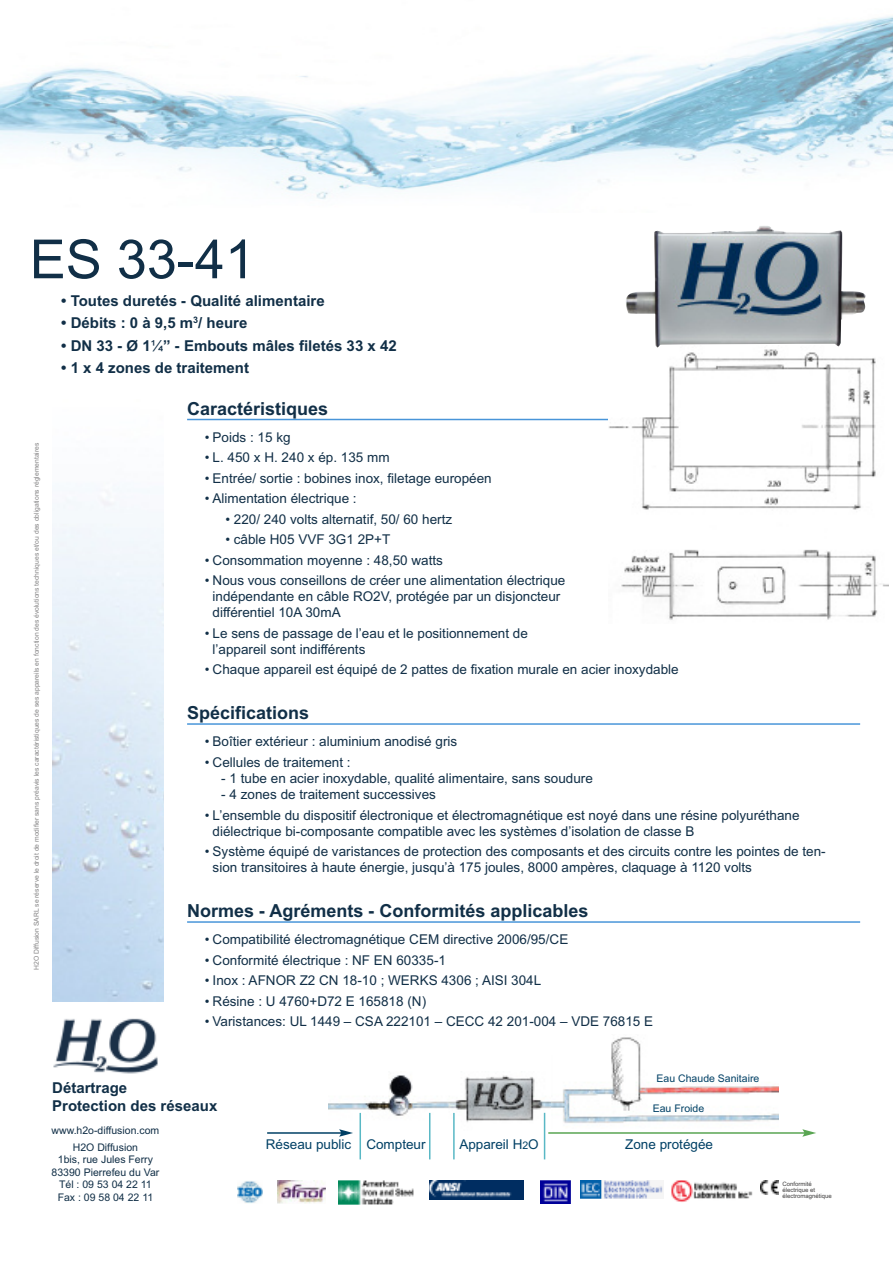
<style>
.page{position:relative;width:893px;height:1263px;background:#fff}
.page>*{position:absolute;margin:0;border:0;box-sizing:border-box;transform-origin:0 0}
.t1{font:54px "Arial";color:#112f47}
.t2{font:700 18px "Arial";color:#112f47}
.t3{font:700 15px/18px "Arial";color:#112f47}
.t4{font:13.5px/16.2px "Arial";color:#112f47}
.t5{font:13.5px "Arial";color:#004065}
.t6{font:10.5px/12.6px "Arial";color:#112f47;text-align:center}
.t7{font:10.5px "Arial";color:#004065}
.t8{font:6.75px "Arial";color:#848384}
.t9{font:6px/6px "Arial";color:#3d3c3c}
.s1{font-weight:400}
.s2{font-size:10.5px}
</style>
<div class="page">
<hr style="left:187px;top:419px;width:673px;height:1px;background:#4895d9">
<hr style="left:187px;top:723px;width:673px;height:2px;background:#4895d9">
<hr style="left:187px;top:921px;width:673px;height:2px;background:#4895d9">
<img style="left:608px;top:349px;width:281px;height:271px">
<img style="left:626px;top:226px;width:240px;height:122px">
<img style="left:0;top:16px;width:893px;height:183px">
<img style="left:278px;top:1181px;width:47px;height:23px">
<img style="left:338px;top:1181px;width:76px;height:23px">
<img style="left:429px;top:1181px;width:95px;height:18px">
<img style="left:540px;top:1181px;width:30px;height:23px">
<img style="left:580px;top:1181px;width:83px;height:17px">
<img style="left:672px;top:1181px;width:81px;height:21px">
<img style="left:761px;top:1181px;width:17px;height:14px">
<img style="left:237px;top:1181px;width:26px;height:23px">
<img style="left:329px;top:1075px;width:223px;height:55px">
<hr style="left:429px;top:1113px;width:1px;height:46px;background:#59b8c5">
<hr style="left:453px;top:1113px;width:2px;height:46px;background:#59b8c5">
<hr style="left:544px;top:1113px;width:1px;height:46px;background:#59b8c5">
<hr style="left:267px;top:1132px;width:75px;height:2px;background:#004065">
<svg style="left:339px;top:1129px;width:14px;height:8px"></svg>
<hr style="left:359px;top:1113px;width:2px;height:46px;background:#59b8c5">
<hr style="left:548px;top:1132px;width:257px;height:2px;background:#59a552">
<svg style="left:802px;top:1129px;width:14px;height:8px"></svg>
<img style="left:552px;top:1037px;width:226px;height:86px">
<div style="left:428px;top:1072px;width:22px;height:10px;background:#fff"></div>
<img style="left:53px;top:1018px;width:105px;height:56px">
<img style="left:52px;top:487px;width:111px;height:515px">
<h1 class="t1" style="left:30px;top:228px;width:227px">ES 33-41</h1>
<p class="t8" style="left:33px;top:970px;width:529px;rotate:-90deg">H2O Diffusion SARL se réserve le droit de modifier sans préavis les caractéristiques de ses appareils en fonction des évolutions techniques et/ou des obligations réglementaires</p>
<p class="t3" style="left:61px;top:292px;width:265px">• Toutes duretés - Qualité alimentaire</p>
<p class="t3" style="left:61px;top:314px;width:188px">• Débits : 0 à 9,5 m<sup>3</sup>/ heure</p>
<p class="t3" style="left:61px;top:336px;width:337px">• DN 33 - Ø 1<span class="s1">¼</span>” - Embouts mâles filetés 33 x 42</p>
<p class="t3" style="left:61px;top:359px;width:189px">• 1 x 4 zones de traitement</p>
<h2 class="t2" style="left:187px;top:398px;width:143px">Caractéristiques</h2>
<p class="t4" style="left:205px;top:429px;width:87px">• Poids : 15 kg</p>
<p class="t4" style="left:205px;top:449px;width:186px">• L. 450 x H. 240 x ép. 135 mm</p>
<p class="t4" style="left:205px;top:470px;width:288px">• Entrée/ sortie : bobines inox, filetage européen</p>
<p class="t4" style="left:205px;top:490px;width:153px">• Alimentation électrique :</p>
<p class="t4" style="left:225px;top:511px;width:228px">• 220/ 240 volts alternatif, 50/ 60 hertz</p>
<p class="t4" style="left:225px;top:531px;width:166px">• câble H05 VVF 3G1 2P+T</p>
<p class="t4" style="left:205px;top:552px;width:240px">• Consommation moyenne : 48,50 watts</p>
<p class="t4" style="left:213px;top:572px;width:354px;text-indent:-8px">• Nous vous conseillons de créer une alimentation électrique indépendante en câble RO2V, protégée par un disjoncteur différentiel 10A 30mA</p>
<p class="t4" style="left:213px;top:625px;width:317px;text-indent:-8px">• Le sens de passage de l’eau et le positionnement de l’appareil sont indifférents</p>
<p class="t4" style="left:205px;top:662px;width:475px">• Chaque appareil est équipé de 2 pattes de fixation murale en acier inoxydable</p>
<h2 class="t2" style="left:187px;top:703px;width:124px">Spécifications</h2>
<p class="t4" style="left:205px;top:733px;width:254px">• Boîtier extérieur : aluminium anodisé gris</p>
<p class="t4" style="left:205px;top:754px;width:147px">• Cellules de traitement :</p>
<p class="t4" style="left:221px;top:770px;width:373px">- 1 tube en acier inoxydable, qualité alimentaire, sans soudure</p>
<p class="t4" style="left:221px;top:786px;width:216px">- 4 zones de traitement successives</p>
<p class="t4" style="left:213px;top:807px;width:588px;text-indent:-8px">• L’ensemble du dispositif électronique et électromagnétique est noyé dans une résine polyuréthane diélectrique bi-composante compatible avec les systèmes d’isolation de classe B</p>
<p class="t4" style="left:213px;top:843px;width:615px;text-indent:-8px">• Système équipé de varistances de protection des composants et des circuits contre les pointes de ten&shy;sion transitoires à haute énergie, jusqu’à 175 joules, 8000 ampères, claquage à 1120 volts</p>
<h2 class="t2" style="left:187px;top:901px;width:403px">Normes - Agréments - Conformités applicables</h2>
<p class="t4" style="left:205px;top:931px;width:365px">• Compatibilité électromagnétique CEM directive 2006/95/CE</p>
<p class="t4" style="left:205px;top:952px;width:243px">• Conformité électrique : NF EN 60335-1</p>
<p class="t4" style="left:205px;top:972px;width:338px">• Inox : AFNOR Z2 CN 18-10 ; WERKS 4306 ; AISI 304L</p>
<p class="t4" style="left:205px;top:993px;width:223px">• Résine : U 4760+D72 E 165818 (N)</p>
<p class="t4" style="left:205px;top:1013px;width:450px">• Varistances: UL 1449 – CSA 222101 – CECC 42 201-004 – VDE 76815 E</p>
<p class="t3" style="left:52px;top:1079px;width:167px">Détartrage<br>Protection des réseaux</p>
<p class="t6" style="left:52px;top:1122px;width:109px;line-height:16.8px">www.h2o-diffusion.com<br>H2O Diffusion</p>
<p class="t6" style="left:52px;top:1153px;width:109px">1bis, rue Jules Ferry<br>83390 Pierrefeu du Var<br>Tél : 09 53 04 22 11<br>Fax : 09 58 04 22 11</p>
<p class="t7" style="left:657px;top:1072px;width:104px">Eau Chaude Sanitaire</p>
<p class="t7" style="left:653px;top:1102px;width:53px">Eau Froide</p>
<p class="t5" style="left:266px;top:1136px;width:161px">Réseau public Compteur</p>
<p class="t5" style="left:459px;top:1136px;width:81px">Appareil H<span class="s2">2</span>O</p>
<p class="t5" style="left:625px;top:1136px;width:89px">Zone protégée</p>
<p class="t9" style="left:782px;top:1181px;width:51px">Conformité électrique et électromagnétique</p>
</div>
